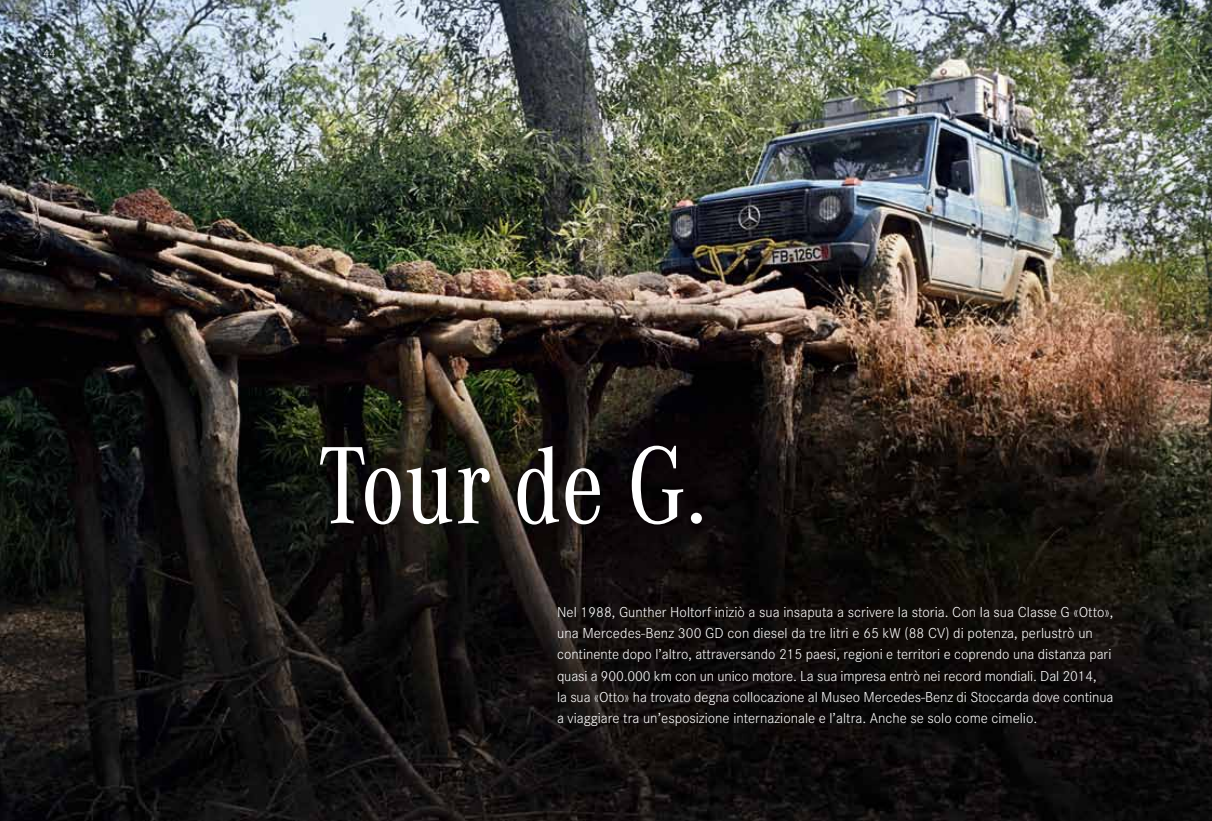
<style>
.page{position:relative;width:1212px;height:821px;background:#fff}
.page>*{position:absolute;margin:0;border:0;box-sizing:border-box;transform-origin:0 0}
.t1{font:114px "Corporate A Cond Pro";color:#fff}
.t2{font:300 15px/21.3px "Corporate S Pro";color:#fff}
.t3{font:300 11.25px "Corporate S Pro";color:#fff}
</style>
<div class="page">
<img style="left:0;top:0;width:1212px;height:821px">
<p class="t3" style="left:44px;top:45px;width:13px">44</p>
<h1 class="t1" style="left:318px;top:406px;width:391px">Tour de G.</h1>
<p class="t2" style="left:557px;top:600px;width:558px">Nel 1988, Gunther Holtorf iniziò a sua insaputa a scrivere la storia. Con la sua Classe G «Otto», una Mercedes-Benz 300 GD con diesel da tre litri e 65 kW (88 CV) di potenza, perlustrò un continente dopo l’altro, attraversando 215 paesi, regioni e territori e coprendo una distanza pari quasi a 900.000 km con un unico motore. La sua impresa entrò nei record mondiali. Dal 2014,<br>la sua «Otto» ha trovato degna collocazione al Museo Mercedes-Benz di Stoccarda dove continua a viaggiare tra un’esposizione internazionale e l’altra. Anche se solo come cimelio.</p>
</div>
